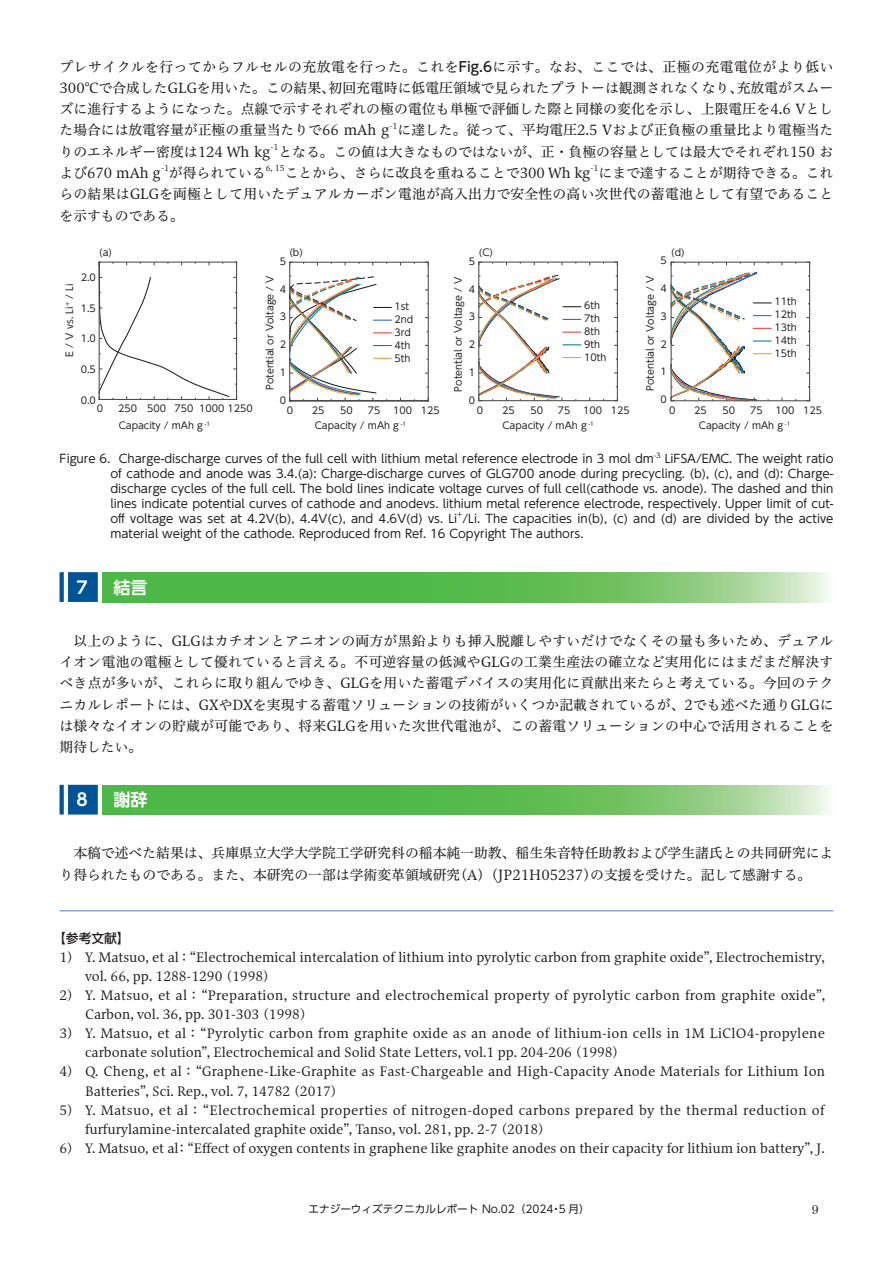
<style>
.page{position:relative;width:893px;height:1263px;background:#fff}
.page>*{position:absolute;margin:0;border:0;box-sizing:border-box;transform-origin:0 0}
.t1{font:700 16.95px "UD Shin Go Pro De";color:#fff}
.t2{font:13.8px/21.3px "Hiragino UD Serif Std N W4";color:#231f20;text-align:justify}
.t3{font:12.75px "Hiragino UD Serif Std N W4";color:#231f20}
.t4{font:12.75px "Hiragino UD Serif Std N W4";letter-spacing:.025em;color:#231f20}
.t5{font:12.75px "Hiragino UD Serif Std N W4";letter-spacing:.02em;color:#231f20}
.t6{font:12.75px "Hiragino UD Serif Std N W4";letter-spacing:.03em;color:#231f20}
.t7{font:500 12.75px "UD Shin Go Pro";color:#231f20}
.t8{font:12.75px "Century Std";color:#231f20}
.t9{font:11.7px/14.9px "UD Shin Go Pr 6";color:#231f20;text-align:justify}
.t10{font:10.65px "UD Shin Go Pro";color:#231f20}
.t11{font:9.6px/13px "UD Shin Go Pr 6 N";color:#231f20}
.t12{font:8.1px "Hiragino UD Serif Std N W4";color:#231f20}
.t13{font:6.75px "UD Shin Go Pr 6";color:#231f20}
.s1{font-family:"UD Shin Go Pro";font-weight:500}
</style>
<div class="page">
<svg style="left:102px;top:572px;width:726px;height:30px;background:#6bc161"></svg>
<svg style="left:60px;top:572px;width:4px;height:30px"></svg>
<div style="left:68px;top:572px;width:30px;height:30px;background:#005495"></div>
<svg style="left:102px;top:785px;width:726px;height:30px;background:#6bc161"></svg>
<svg style="left:60px;top:785px;width:4px;height:29px"></svg>
<div style="left:68px;top:785px;width:30px;height:29px;background:#005495"></div>
<hr style="left:289px;top:262px;width:1px;height:139px;background:#4b4c4d">
<hr style="left:428px;top:262px;width:1px;height:139px;background:#4b4c4d">
<hr style="left:290px;top:400px;width:138px;height:2px;background:#4b4c4d">
<hr style="left:290px;top:262px;width:138px;height:1px;background:#4b4c4d">
<svg style="left:288px;top:275px;width:103px;height:126px"></svg>
<hr style="left:478px;top:262px;width:1px;height:139px;background:#4b4c4d">
<hr style="left:617px;top:262px;width:1px;height:139px;background:#4b4c4d">
<hr style="left:479px;top:400px;width:138px;height:1px;background:#4b4c4d">
<hr style="left:479px;top:262px;width:138px;height:1px;background:#4b4c4d">
<svg style="left:478px;top:274px;width:103px;height:128px"></svg>
<hr style="left:671px;top:262px;width:1px;height:139px;background:#4b4c4d">
<hr style="left:809px;top:262px;width:1px;height:139px;background:#4b4c4d">
<hr style="left:671px;top:400px;width:139px;height:1px;background:#4b4c4d">
<hr style="left:671px;top:262px;width:139px;height:1px;background:#4b4c4d">
<img style="left:670px;top:271px;width:101px;height:131px">
<svg style="left:98px;top:261px;width:139px;height:139px"></svg>
<hr style="left:99px;top:262px;width:1px;height:137px;background:#4b4c4d">
<hr style="left:236px;top:262px;width:1px;height:137px;background:#4b4c4d">
<hr style="left:99px;top:399px;width:138px;height:1px;background:#4b4c4d">
<hr style="left:99px;top:262px;width:138px;height:1px;background:#4b4c4d">
<hr style="left:60px;top:910px;width:773px;height:1px;background:#527cb3">
<p class="t2" style="left:60px;top:55px;width:775px">プレサイクルを行ってからフルセルの充放電を行った。これを<span class="s1">Fig.6</span>に示す。なお、ここでは、正極の充電電位がより低い300℃で合成したGLGを用いた。この結果、初回充電時に低電圧領域で見られたプラトーは観測されなくなり、充放電がスムーズに進行するようになった。点線で示すそれぞれの極の電位も単極で評価した際と同様の変化を示し、上限電圧を4.6 Vとした場合には放電容量が正極の重量当たりで66 mAh g</p>
<p class="t12" style="left:390px;top:119px;width:9px">-1</p>
<p class="t2" style="left:397px;top:119px;width:437px">に達した。従って、平均電圧2.5 Vおよび正負極の重量比より電極当た</p>
<p class="t2" style="left:60px;top:140px;width:212px">りのエネルギー密度は124 Wh kg</p>
<p class="t12" style="left:270px;top:141px;width:9px">-1</p>
<p class="t2" style="left:278px;top:140px;width:557px">となる。この値は大きなものではないが、正・負極の容量としては最大でそれぞれ150 お</p>
<p class="t2" style="left:60px;top:161px;width:103px">よび670 mAh g</p>
<p class="t12" style="left:161px;top:162px;width:9px">-1</p>
<p class="t2" style="left:169px;top:161px;width:98px">が得られている</p>
<p class="t12" style="left:266px;top:162px;width:21px">6, 15</p>
<p class="t2" style="left:285px;top:161px;width:307px">ことから、さらに改良を重ねることで300 Wh kg</p>
<p class="t12" style="left:591px;top:162px;width:9px">-1</p>
<p class="t2" style="left:60px;top:161px;width:775px;text-indent:539px">にまで達することが期待できる。これらの結果はGLGを両極として用いたデュアルカーボン電池が高入出力で安全性の高い次世代の蓄電池として有望であることを示すものである。</p>
<p class="t11" style="left:99px;top:246px;width:14px">(a)</p>
<p class="t11" style="left:289px;top:246px;width:15px">(b)</p>
<p class="t11" style="left:479px;top:246px;width:16px">(C)</p>
<p class="t11" style="left:671px;top:246px;width:15px">(d)</p>
<p class="t11" style="left:661px;top:254px;width:8px">5</p>
<p class="t11" style="left:661px;top:281px;width:8px">4</p>
<p class="t11" style="left:661px;top:309px;width:8px">3</p>
<p class="t11" style="left:661px;top:337px;width:8px">2</p>
<p class="t11" style="left:661px;top:365px;width:8px">1</p>
<p class="t11" style="left:661px;top:393px;width:8px">0</p>
<p class="t11" style="left:469px;top:254px;width:8px">5</p>
<p class="t11" style="left:469px;top:282px;width:8px">4</p>
<p class="t11" style="left:469px;top:310px;width:8px">3</p>
<p class="t11" style="left:469px;top:338px;width:8px">2</p>
<p class="t11" style="left:469px;top:366px;width:8px">1</p>
<p class="t11" style="left:469px;top:393px;width:8px">0</p>
<p class="t11" style="left:280px;top:254px;width:8px">5</p>
<p class="t11" style="left:280px;top:282px;width:8px">4</p>
<p class="t11" style="left:280px;top:310px;width:8px">3</p>
<p class="t11" style="left:280px;top:338px;width:8px">2</p>
<p class="t11" style="left:280px;top:366px;width:8px">1</p>
<p class="t11" style="left:280px;top:393px;width:8px">0</p>
<p class="t11" style="left:81px;top:271px;width:17px">2.0</p>
<p class="t11" style="left:81px;top:301px;width:17px">1.5</p>
<p class="t11" style="left:81px;top:332px;width:17px">1.0</p>
<p class="t11" style="left:81px;top:362px;width:17px">0.5</p>
<p class="t11" style="left:81px;top:393px;width:17px">0.0</p>
<p class="t11" style="left:263px;top:390px;width:116px;rotate:-90deg">Potential or Voltage / V</p>
<p class="t11" style="left:643px;top:391px;width:116px;rotate:-90deg">Potential or Voltage / V</p>
<p class="t11" style="left:451px;top:392px;width:116px;rotate:-90deg">Potential or Voltage / V</p>
<p class="t11" style="left:63px;top:357px;width:74px;rotate:-90deg">E / V vs. Li<sup>+</sup> / Li</p>
<p class="t11" style="left:774px;top:294px;width:24px;text-align:justify">11th 12th 13th 14th 15th</p>
<p class="t11" style="left:584px;top:298px;width:24px">6th<br>7th<br>8th<br>9th<br>10th</p>
<p class="t11" style="left:394px;top:299px;width:20px">1st<br>2nd<br>3rd<br>4th<br>5th</p>
<p class="t11" style="left:97px;top:402px;width:8px">0</p>
<p class="t11" style="left:118px;top:400px;width:136px;line-height:16.6px">250 500 750 1000 1250<br>Capacity / mAh g <sup>-1</sup></p>
<p class="t11" style="left:477px;top:403px;width:8px">0</p>
<p class="t11" style="left:502px;top:403px;width:14px">25</p>
<p class="t11" style="left:530px;top:403px;width:14px">50</p>
<p class="t11" style="left:558px;top:403px;width:14px">75</p>
<p class="t11" style="left:583px;top:403px;width:48px">100 125</p>
<p class="t11" style="left:669px;top:403px;width:8px">0</p>
<p class="t11" style="left:694px;top:403px;width:14px">25</p>
<p class="t11" style="left:722px;top:403px;width:14px">50</p>
<p class="t11" style="left:750px;top:403px;width:14px">75</p>
<p class="t11" style="left:775px;top:403px;width:48px">100 125</p>
<p class="t11" style="left:287px;top:403px;width:8px">0</p>
<p class="t11" style="left:312px;top:403px;width:14px">25</p>
<p class="t11" style="left:340px;top:403px;width:14px">50</p>
<p class="t11" style="left:368px;top:403px;width:14px">75</p>
<p class="t11" style="left:393px;top:403px;width:48px">100 125</p>
<p class="t11" style="left:502px;top:419px;width:93px">Capacity / mAh g <sup>-1</sup></p>
<p class="t11" style="left:699px;top:419px;width:93px">Capacity / mAh g <sup>-1</sup></p>
<p class="t11" style="left:315px;top:419px;width:93px">Capacity / mAh g <sup>-1</sup></p>
<p class="t9" style="left:60px;top:451px;width:596px">Figure 6. Charge-discharge curves of the full cell with lithium metal reference electrode in 3 mol dm</p>
<p class="t13" style="left:654px;top:449px;width:8px">-3</p>
<p class="t9" style="left:110px;top:451px;width:724px;text-indent:554px">LiFSA/EMC. The weight ratio of cathode and anode was 3.4.(a): Charge-discharge curves of GLG700 anode during precycling. (b), (c), and (d): Charge&shy;discharge cycles of the full cell. The bold lines indicate voltage curves of full cell(cathode vs. anode). The dashed and thin lines indicate potential curves of cathode and anodevs. lithium metal reference electrode, respectively. Upper limit of cut&shy;off voltage was set at 4.2V(b), 4.4V(c), and 4.6V(d) vs. Li /Li. The capacities in(b), (c) and (d) are divided by the active</p>
<p class="t13" style="left:457px;top:509px;width:7px">+</p>
<p class="t9" style="left:110px;top:525px;width:475px">material weight of the cathode. Reproduced from Ref. 16 Copyright The authors.</p>
<p class="t1" style="left:77px;top:574px;width:73px">7　結言</p>
<p class="t2" style="left:60px;top:629px;width:776px;text-indent:14px">以上のように、GLGはカチオンとアニオンの両方が黒鉛よりも挿入脱離しやすいだけでなくその量も多いため、デュアルイオン電池の電極として優れていると言える。不可逆容量の低減やGLGの工業生産法の確立など実用化にはまだまだ解決すべき点が多いが、これらに取り組んでゆき、GLGを用いた蓄電デバイスの実用化に貢献出来たらと考えている。今回のテクニカルレポートには、GXやDXを実現する蓄電ソリューションの技術がいくつか記載されているが、2でも述べた通りGLGには様々なイオンの貯蔵が可能であり、将来GLGを用いた次世代電池が、この蓄電ソリューションの中心で活用されることを期待したい。</p>
<p class="t1" style="left:77px;top:786px;width:73px">8　謝辞</p>
<p class="t2" style="left:60px;top:842px;width:775px;text-indent:14px">本稿で述べた結果は、兵庫県立大学大学院工学研究科の稲本純一助教、稲生朱音特任助教および学生諸氏との共同研究により得られたものである。また、本研究の一部は学術変革領域研究（A）（JP21H05237）の支援を受けた。記して感謝する。</p>
<p class="t7" style="left:53px;top:927px;width:78px">【参考文献】</p>
<p class="t3" style="left:60px;top:947px;width:767px">1） Y. Matsuo, et al： “Electrochemical intercalation of lithium into pyrolytic carbon from graphite oxide”, Electrochemistry,</p>
<p class="t3" style="left:85px;top:966px;width:186px">vol. 66, pp. 1288-1290 (1998)</p>
<p class="t4" style="left:60px;top:985px;width:767px">2） Y. Matsuo, et al： “Preparation, structure and electrochemical property of pyrolytic carbon from graphite oxide”,</p>
<p class="t3" style="left:85px;top:1004px;width:223px">Carbon, vol. 36, pp. 301-303 (1998)</p>
<p class="t5" style="left:60px;top:1024px;width:767px">3） Y. Matsuo, et al： “Pyrolytic carbon from graphite oxide as an anode of lithium-ion cells in 1M LiClO4-propylene</p>
<p class="t3" style="left:85px;top:1043px;width:535px">carbonate solution”, Electrochemical and Solid State Letters, vol.1 pp. 204-206 (1998)</p>
<p class="t3" style="left:60px;top:1062px;width:767px">4） Q. Cheng, et al： “Graphene-Like-Graphite as Fast-Chargeable and High-Capacity Anode Materials for Lithium Ion</p>
<p class="t3" style="left:85px;top:1081px;width:254px">Batteries”, Sci. Rep., vol. 7, 14782 (2017)</p>
<p class="t6" style="left:60px;top:1100px;width:767px">5） Y. Matsuo, et al： “Electrochemical properties of nitrogen-doped carbons prepared by the thermal reduction of</p>
<p class="t3" style="left:85px;top:1119px;width:461px">furfurylamine-intercalated graphite oxide”, Tanso, vol. 281, pp. 2-7 (2018)</p>
<p class="t3" style="left:60px;top:1138px;width:767px">6） Y. Matsuo, et al： “Effect of oxygen contents in graphene like graphite anodes on their capacity for lithium ion battery”, J.</p>
<p class="t10" style="left:308px;top:1200px;width:283px">エナジーウィズテクニカルレポート No.02（2024・5 月）</p>
<p class="t8" style="left:812px;top:1202px;width:8px">9</p>
</div>
